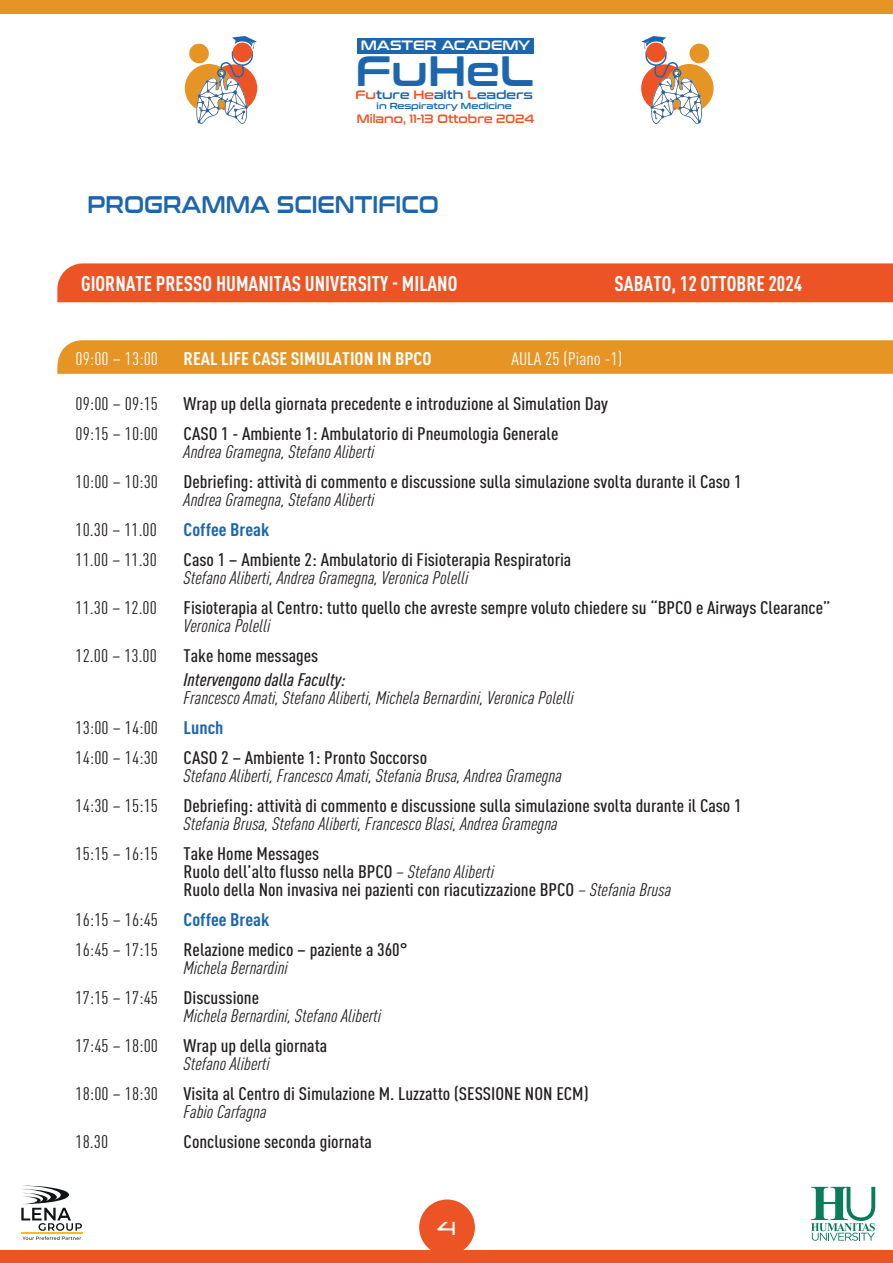
<style>
.page{position:relative;width:893px;height:1263px;background:#fff}
.page>*{position:absolute;margin:0;border:0;box-sizing:border-box;transform-origin:0 0}
.t1{font:42.3px "Conthrax Sb";color:#1d66ae}
.t2{font:24px "Conthrax Sb";color:#1d66ae;scale:.85 1}
.t3{font:700 condensed 21px "DIN Pro";color:#fff}
.t4{font:700 19.5px "Arkitech";color:#fff}
.t5{font:500 condensed 18px/18px "DIN Pro";color:#231f20;scale:1.1 1}
.t6{font:italic condensed 18px "DIN Pro";color:#231f20;scale:1.1 1}
.t7{font:condensed 18px "DIN Pro";color:#231f20;scale:1.1 1}
.t8{font:700 condensed 18px "DIN Pro";color:#fff;scale:1.1 1}
.t9{font:700 condensed 18px "DIN Pro";color:#1d66ae;scale:1.1 1}
.t10{font:condensed 18px "DIN Pro";color:#fff;scale:1.1 1}
.t11{font:italic 500 condensed 18px "DIN Pro";color:#231f20;scale:1.1 1}
.t12{font:13.5px "Conthrax Sb";color:#fff}
.t13{font:12.15px "Conthrax Sb";color:#1d66ae}
.t14{font:12px "Conthrax Sb";color:#ed5425;scale:.9 1}
.t15{font:8.85px "Conthrax Sb";color:#1d66ae}
.s1{color:#ed5425}
.s2{font-weight:400;font-style:italic}
</style>
<div class="page">
<svg style="left:21px;top:1185px;width:61px;height:55px"></svg>
<hr style="left:21px;top:1233px;width:62px;height:1px;background:#fcb825">
<svg style="left:811px;top:1187px;width:64px;height:54px"></svg>
<div style="left:0;top:0;width:893px;height:14px;background:#e69525"></div>
<div style="left:0;top:1251px;width:893px;height:12px;background:#ed5425"></div>
<div style="left:57px;top:263px;width:836px;height:39px;background:#ed5425"></div>
<div style="left:57px;top:340px;width:836px;height:34px;background:#e69525"></div>
<div style="left:419px;top:1199px;width:56px;height:56px;background:#ed5425;border-radius:50%"></div>
<div style="left:689px;top:44px;width:20px;height:19px;background:#e69525;border-radius:50%"></div>
<div style="left:665px;top:64px;width:49px;height:48px;background:#e69525;border-radius:50%"></div>
<svg style="left:642px;top:36px;width:60px;height:88px"></svg>
<div style="left:646px;top:43px;width:20px;height:19px;background:#ed5425;border-radius:50%"></div>
<div style="left:189px;top:44px;width:20px;height:19px;background:#e69525;border-radius:50%"></div>
<div style="left:185px;top:64px;width:48px;height:48px;background:#e69525;border-radius:50%"></div>
<svg style="left:196px;top:36px;width:61px;height:88px"></svg>
<div style="left:233px;top:43px;width:19px;height:19px;background:#ed5425;border-radius:50%"></div>
<div style="left:357px;top:38px;width:177px;height:16px;background:#1d66ae"></div>
<p class="t12" style="left:361px;top:35px;width:171px">MASTER ACADEMY</p>
<p class="t13" style="left:355px;top:85px;width:179px"><span class="s1">Fu</span>ture <span class="s1">He</span>alth <span class="s1">L</span>eaders</p>
<p class="t15" style="left:377px;top:99px;width:137px">in Respirator Medicine</p>
<h1 class="t1" style="left:356px;top:38px;width:179px">FuHeL</h1>
<p class="t15" style="left:451px;top:99px;width:9px">y</p>
<p class="t14" style="left:357px;top:109px;width:199px">Milano, 11-13 Ottobre 2024</p>
<h2 class="t2" style="left:88px;top:186px;width:415px">PROGRAMMA SCIENTIFICO</h2>
<p class="t3" style="left:81px;top:268px;width:378px">GIORNATE PRESSO HUMANITAS UNIVERSITY - MILANO</p>
<p class="t3" style="left:615px;top:267px;width:189px">SABATO, 12 OTTOBRE 2024</p>
<p class="t10" style="left:76px;top:346px;width:76px">09:00 – 13:00</p>
<p class="t8" style="left:184px;top:345px;width:227px">REAL LIFE CASE SIMULATION IN BPCO</p>
<p class="t10" style="left:511px;top:346px;width:102px">AULA 25 (Piano -1)</p>
<p class="t7" style="left:76px;top:391px;width:76px">09:00 – 09:15</p>
<p class="t5" style="left:184px;top:393px;width:387px">Wrap up della giornata precedente e introduzione al Simulation Day</p>
<p class="t7" style="left:76px;top:421px;width:76px">09:15 – 10:00</p>
<p class="t5" style="left:184px;top:423px;width:342px">CASO 1 - Ambiente 1: Ambulatorio di Pneumologia Generale</p>
<p class="t6" style="left:184px;top:439px;width:175px">Andrea Gramegna, Stefano Aliberti</p>
<p class="t7" style="left:76px;top:469px;width:76px">10:00 – 10:30</p>
<p class="t5" style="left:184px;top:471px;width:509px">Debriefing: attività di commento e discussione sulla simulazione svolta durante il Caso 1</p>
<p class="t6" style="left:184px;top:487px;width:175px">Andrea Gramegna, Stefano Aliberti</p>
<p class="t7" style="left:76px;top:517px;width:75px">10.30 – 11.00</p>
<p class="t9" style="left:184px;top:516px;width:79px">Coffee Break</p>
<p class="t7" style="left:76px;top:547px;width:75px">11.00 – 11.30</p>
<p class="t5" style="left:184px;top:549px;width:354px">Caso 1 – Ambiente 2: Ambulatorio di Fisioterapia Respiratoria</p>
<p class="t6" style="left:184px;top:565px;width:260px">Stefano Aliberti, Andrea Gramegna, Veronica Polelli</p>
<p class="t7" style="left:76px;top:595px;width:75px">11.30 – 12.00</p>
<p class="t5" style="left:184px;top:597px;width:590px">Fisioterapia al Centro: tutto quello che avreste sempre voluto chiedere su “BPCO e Airways Clearance”</p>
<p class="t6" style="left:184px;top:613px;width:80px">Veronica Polelli</p>
<p class="t7" style="left:76px;top:643px;width:75px">12.00 – 13.00</p>
<p class="t5" style="left:184px;top:645px;width:124px">Take home messages</p>
<p class="t11" style="left:184px;top:666px;width:149px">Intervengono dalla Faculty:</p>
<p class="t6" style="left:184px;top:685px;width:356px">Francesco Amati, Stefano Aliberti, Michela Bernardini, Veronica Polelli</p>
<p class="t7" style="left:76px;top:715px;width:76px">13:00 – 14:00</p>
<p class="t9" style="left:184px;top:714px;width:38px">Lunch</p>
<p class="t7" style="left:76px;top:745px;width:76px">14:00 – 14:30</p>
<p class="t5" style="left:184px;top:747px;width:223px">CASO 2 – Ambiente 1: Pronto Soccorso</p>
<p class="t6" style="left:184px;top:763px;width:345px">Stefano Aliberti, Francesco Amati, Stefania Brusa, Andrea Gramegna</p>
<p class="t7" style="left:76px;top:793px;width:76px">14:30 – 15:15</p>
<p class="t5" style="left:184px;top:795px;width:509px">Debriefing: attività di commento e discussione sulla simulazione svolta durante il Caso 1</p>
<p class="t6" style="left:184px;top:811px;width:342px">Stefania Brusa, Stefano Aliberti, Francesco Blasi, Andrea Gramegna</p>
<p class="t7" style="left:76px;top:841px;width:76px">15:15 – 16:15</p>
<p class="t5" style="left:184px;top:843px;width:445px">Take Home Messages<br>Ruolo dell’alto flusso nella BPCO <span class="s2">– Stefano Aliberti<br></span>Ruolo della Non invasiva nei pazienti con riacutizzazione BPCO <span class="s2">– Stefania Brusa</span></p>
<p class="t7" style="left:76px;top:907px;width:76px">16:15 – 16:45</p>
<p class="t9" style="left:184px;top:906px;width:79px">Coffee Break</p>
<p class="t7" style="left:76px;top:937px;width:76px">16:45 – 17:15</p>
<p class="t5" style="left:184px;top:939px;width:205px">Relazione medico – paziente a 360°</p>
<p class="t6" style="left:184px;top:955px;width:96px">Michela Bernardini</p>
<p class="t7" style="left:76px;top:985px;width:76px">17:15 – 17:45</p>
<p class="t5" style="left:184px;top:987px;width:70px">Discussione</p>
<p class="t6" style="left:184px;top:1003px;width:181px">Michela Bernardini, Stefano Aliberti</p>
<p class="t7" style="left:76px;top:1033px;width:76px">17:45 – 18:00</p>
<p class="t5" style="left:184px;top:1035px;width:132px">Wrap up della giornata</p>
<p class="t6" style="left:184px;top:1051px;width:80px">Stefano Aliberti</p>
<p class="t7" style="left:76px;top:1081px;width:76px">18:00 – 18:30</p>
<p class="t5" style="left:184px;top:1083px;width:370px">Visita al Centro di Simulazione M. Luzzatto (SESSIONE NON ECM)</p>
<p class="t6" style="left:184px;top:1099px;width:77px">Fabio Carfagna</p>
<p class="t7" style="left:76px;top:1129px;width:31px">18.30</p>
<p class="t5" style="left:184px;top:1131px;width:173px">Conclusione seconda giornata</p>
<p class="t4" style="left:436px;top:1216px;width:23px">4</p>
</div>
